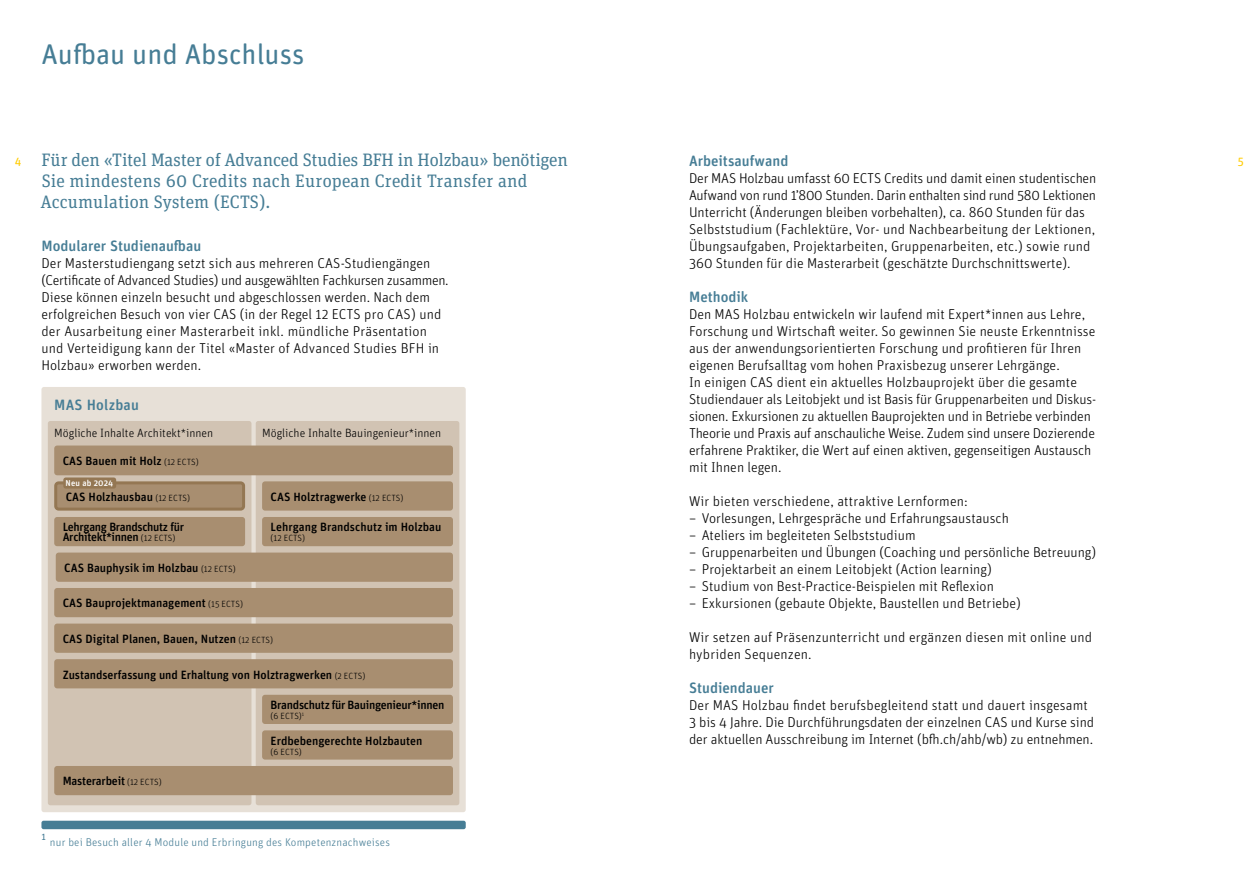
<style>
.page{position:relative;width:1259px;height:893px;background:#fff}
.page>*{position:absolute;margin:0;border:0;box-sizing:border-box;transform-origin:0 0}
.t1{font:28.5px "Unit Rounded Pro";color:#467d95}
.t2{font:18px/21.3px "Unit Slab Pro";letter-spacing:.005em;color:#467d95}
.t3{font:500 15px "Unit Rounded Pro";color:#467d95}
.t4{font:300 14.25px/17px "Unit Rounded Pro";color:#000}
.t5{font:500 12px "Unit Rounded Pro";color:#000}
.t6{font:500 12px/10.2px "Unit Rounded Pro";letter-spacing:-.025em;color:#000}
.t7{font:300 12px "Unit Rounded Pro";color:#000}
.t8{font:12px "Unit Rounded Pro";color:#fc0}
.t9{font:300 11.25px "Unit Rounded Pro";letter-spacing:.015em;color:#467d95}
.t10{font:9.75px "Unit Rounded Pro";color:#467d95}
.t11{font:300 9px "Unit Rounded Pro";color:#000}
.t12{font:500 8.7px "Unit Rounded Pro";color:#fff}
.s1{font-weight:300;font-size:9px}
</style>
<div class="page">
<div style="left:41px;top:387px;width:425px;height:425px;background:#e7e0d7;border-radius:3px"></div>
<div style="left:256px;top:421px;width:203px;height:384px;background:#d1c3b3;border-radius:3px"></div>
<div style="left:48px;top:421px;width:203px;height:384px;background:#d1c3b3;border-radius:3px"></div>
<div style="left:54px;top:445px;width:399px;height:30px;background:#a88e70;border-radius:3px"></div>
<div style="left:56px;top:553px;width:397px;height:29px;background:#a88e70;border-radius:3px"></div>
<div style="left:54px;top:588px;width:399px;height:29px;background:#a88e70;border-radius:3px"></div>
<div style="left:262px;top:481px;width:191px;height:30px;background:#a88e70;border-radius:3px"></div>
<div style="left:54px;top:659px;width:399px;height:29px;background:#a88e70;border-radius:3px"></div>
<div style="left:54px;top:517px;width:191px;height:29px;background:#a88e70;border-radius:3px"></div>
<div style="left:262px;top:695px;width:191px;height:29px;background:#a88e70;border-radius:3px"></div>
<div style="left:262px;top:730px;width:191px;height:30px;background:#a88e70;border-radius:3px"></div>
<div style="left:262px;top:517px;width:191px;height:29px;background:#a88e70;border-radius:3px"></div>
<div style="left:54px;top:624px;width:399px;height:29px;background:#a88e70;border-radius:3px"></div>
<div style="left:54px;top:766px;width:399px;height:29px;background:#a88e70;border-radius:3px"></div>
<div style="left:56px;top:483px;width:188px;height:26px;background:#a88e70;border-radius:3px"></div>
<div style="left:54px;top:481px;width:191px;height:30px;border:3px solid #947753;border-radius:3px"></div>
<div style="left:63px;top:477px;width:53px;height:12px;background:#947753;border-radius:3px"></div>
<div style="left:41px;top:821px;width:425px;height:8px;background:#467d95;border-radius:2px"></div>
<h1 class="t1" style="left:41px;top:34px;width:264px">Aufbau und Abschluss</h1>
<p class="t2" style="left:41px;top:148px;width:529px">Für den «Titel Master of Advanced Studies BFH in Holzbau» benötigen<br>Sie mindestens 60 Credits nach European Credit Transfer and<br>Accumulation System (ECTS).</p>
<p class="t3" style="left:689px;top:150px;width:101px">Arbeitsaufwand</p>
<p class="t4" style="left:689px;top:169px;width:409px">Der MAS Holzbau umfasst 60 ECTS Credits und damit einen studentischen Aufwand von rund 1ʼ800 Stunden. Darin enthalten sind rund 580 Lektionen Unterricht (Änderungen bleiben vorbehalten), ca. 860 Stunden für das Selbststudium (Fachlektüre, Vor- und Nachbearbeitung der Lektionen, Übungsaufgaben, Projektarbeiten, Gruppenarbeiten, etc.) sowie rund 360 Stunden für die Masterarbeit (geschätzte Durchschnittswerte).</p>
<p class="t3" style="left:689px;top:286px;width:61px">Methodik</p>
<p class="t4" style="left:689px;top:305px;width:409px">Den MAS Holzbau entwickeln wir laufend mit Expert*innen aus Lehre, Forschung und Wirtschaft weiter. So gewinnen Sie neuste Erkenntnisse aus der anwendungsorientierten Forschung und profitieren für Ihren eigenen Berufsalltag vom hohen Praxisbezug unserer Lehrgänge.<br>In einigen CAS dient ein aktuelles Holzbauprojekt über die gesamte Studiendauer als Leitobjekt und ist Basis für Gruppenarbeiten und Diskus&shy;sionen. Exkursionen zu aktuellen Bauprojekten und in Betriebe verbinden Theorie und Praxis auf anschauliche Weise. Zudem sind unsere Dozierende erfahrene Praktiker, die Wert auf einen aktiven, gegenseitigen Austausch mit Ihnen legen.</p>
<p class="t4" style="left:689px;top:492px;width:280px">Wir bieten verschiedene, attraktive Lernformen:</p>
<p class="t4" style="left:689px;top:509px;width:321px">– Vorlesungen, Lehrgespräche und Erfahrungsaustausch</p>
<p class="t4" style="left:689px;top:526px;width:228px">– Ateliers im begleiteten Selbststudium</p>
<p class="t4" style="left:689px;top:543px;width:408px">– Gruppenarbeiten und Übungen (Coaching und persönliche Betreuung)</p>
<p class="t4" style="left:689px;top:560px;width:304px">– Projektarbeit an einem Leitobjekt (Action learning)</p>
<p class="t4" style="left:689px;top:577px;width:306px">– Studium von Best-Practice-Beispielen mit Reflexion</p>
<p class="t4" style="left:689px;top:594px;width:333px">– Exkursionen (gebaute Objekte, Baustellen und Betriebe)</p>
<p class="t4" style="left:689px;top:628px;width:404px">Wir setzen auf Präsenzunterricht und ergänzen diesen mit online und hybriden Sequenzen.</p>
<p class="t3" style="left:689px;top:677px;width:86px">Studiendauer</p>
<p class="t4" style="left:689px;top:696px;width:406px">Der MAS Holzbau findet berufsbegleitend statt und dauert insgesamt<br>3 bis 4 Jahre. Die Durchführungsdaten der einzelnen CAS und Kurse sind der aktuellen Ausschreibung im Internet (bfh.ch/ahb/wb) zu entnehmen.</p>
<p class="t8" style="left:15px;top:153px;width:8px">4</p>
<p class="t8" style="left:1237px;top:153px;width:8px">5</p>
<p class="t3" style="left:41px;top:235px;width:161px">Modularer Studienaufbau</p>
<p class="t4" style="left:41px;top:254px;width:409px">Der Masterstudiengang setzt sich aus mehreren CAS-Studiengängen (Certificate of Advanced Studies) und ausgewählten Fachkursen zusammen.<br>Diese können einzeln besucht und abgeschlossen werden. Nach dem erfolgreichen Besuch von vier CAS (in der Regel 12 ECTS pro CAS) und der Ausarbeitung einer Masterarbeit inkl. mündliche Präsentation und Verteidigung kann der Titel «Master of Advanced Studies BFH in Holzbau» erworben werden.</p>
<p class="t3" style="left:54px;top:394px;width:86px">MAS Holzbau</p>
<p class="t7" style="left:54px;top:425px;width:160px">Mögliche Inhalte Architekt*innen</p>
<p class="t7" style="left:262px;top:425px;width:181px">Mögliche Inhalte Bauingenieur*innen</p>
<p class="t5" style="left:63px;top:453px;width:137px">CAS Bauen mit Holz <span class="s1">(12 ECTS)</span></p>
<p class="t12" style="left:66px;top:477px;width:49px">Neu ab 2024</p>
<p class="t5" style="left:66px;top:488px;width:126px">CAS Holzhausbau <span class="s1">(12 ECTS)</span></p>
<p class="t5" style="left:271px;top:488px;width:134px">CAS Holztragwerke <span class="s1">(12 ECTS)</span></p>
<p class="t6" style="left:63px;top:521px;width:123px">Lehrgang Brandschutz für<br>Architekt*innen <span class="s1">(12 ECTS)</span></p>
<p class="t5" style="left:271px;top:519px;width:172px">Lehrgang Brandschutz im Holzbau</p>
<p class="t11" style="left:271px;top:533px;width:36px">(12 ECTS)</p>
<p class="t5" style="left:64px;top:559px;width:173px">CAS Bauphysik im Holzbau <span class="s1">(12 ECTS)</span></p>
<p class="t5" style="left:63px;top:595px;width:182px">CAS Bauprojektmanagement <span class="s1">(15 ECTS)</span></p>
<p class="t5" style="left:63px;top:630px;width:212px">CAS Digital Planen, Bauen, Nutzen <span class="s1">(12 ECTS)</span></p>
<p class="t5" style="left:63px;top:666px;width:304px">Zustandserfassung und Erhaltung von Holztragwerken <span class="s1">(2 ECTS)</span></p>
<p class="t6" style="left:271px;top:699px;width:175px">Brandschutz für Bauingenieur*innen</p>
<p class="t11" style="left:271px;top:710px;width:35px">(6 ECTS)<sup>1</sup></p>
<p class="t5" style="left:271px;top:732px;width:153px">Erdbebengerechte Holzbauten</p>
<p class="t11" style="left:271px;top:746px;width:33px">(6 ECTS)</p>
<p class="t5" style="left:63px;top:773px;width:100px">Masterarbeit <span class="s1">(12 ECTS)</span></p>
<p class="t10" style="left:41px;top:830px;width:6px">1</p>
<p class="t9" style="left:50px;top:835px;width:341px">nur bei Besuch aller 4 Module und Erbringung des Kompetenznachweises</p>
</div>
